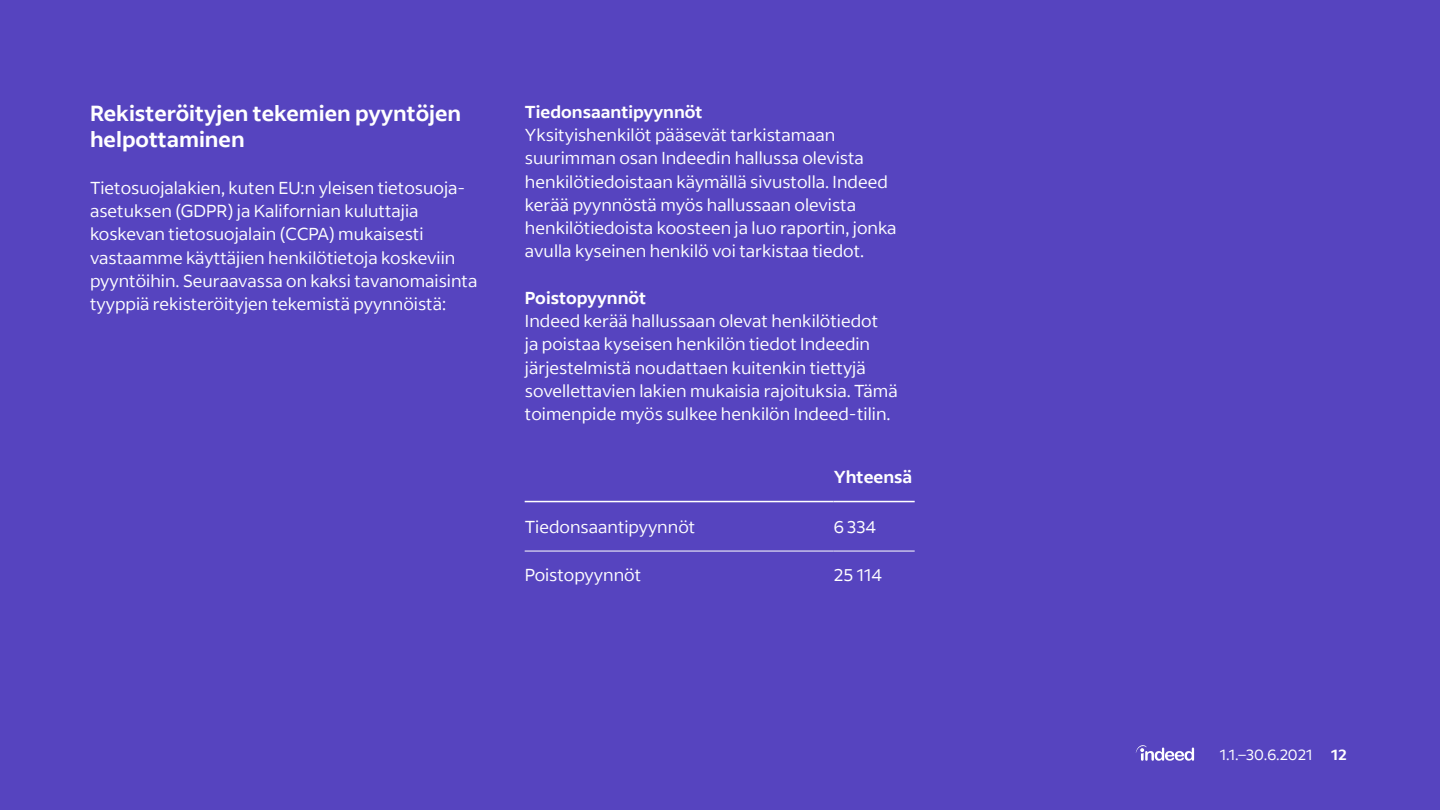
<style>
.page{position:relative;width:1440px;height:810px;background:#5644bf}
.page>*{position:absolute;margin:0;border:0;box-sizing:border-box;transform-origin:0 0}
.t1{font:700 21.75px/26.1px "Indeed Sans";color:#fff}
.t2{font:17.25px/23.2px "Indeed Sans";color:#fff}
.t3{font:700 17.25px "Indeed Sans";color:#fff}
.t4{font:15px "Indeed Sans";color:#fff}
.s1{font-weight:700}
</style>
<div class="page">
<hr style="left:525px;top:551px;width:309px;height:1px;background:#fff">
<hr style="left:834px;top:551px;width:81px;height:1px;background:#fff">
<hr style="left:525px;top:501px;width:309px;height:1px;background:#fff">
<hr style="left:834px;top:501px;width:81px;height:1px;background:#fff">
<svg style="left:1136px;top:745px;width:58px;height:16px"></svg>
<p class="t1" style="left:90px;top:100px;width:373px">Rekisteröityjen tekemien pyyntöjen helpottaminen</p>
<p class="t2" style="left:90px;top:176px;width:389px">Tietosuojalakien, kuten EU:n yleisen tietosuoja&shy;asetuksen (GDPR) ja Kalifornian kuluttajia koskevan tietosuojalain (CCPA) mukaisesti vastaamme käyttäjien henkilötietoja koskeviin pyyntöihin. Seuraavassa on kaksi tavanomaisinta tyyppiä rekisteröityjen tekemistä pyynnöistä:</p>
<p class="t3" style="left:525px;top:101px;width:179px">Tiedonsaantipyynnöt</p>
<p class="t2" style="left:525px;top:123px;width:373px">Yksityishenkilöt pääsevät tarkistamaan suurimman osan Indeedin hallussa olevista henkilötiedoistaan käymällä sivustolla. Indeed kerää pyynnöstä myös hallussaan olevista henkilötiedoista koosteen ja luo raportin, jonka avulla kyseinen henkilö voi tarkistaa tiedot.</p>
<p class="t3" style="left:525px;top:287px;width:123px">Poistopyynnöt</p>
<p class="t2" style="left:525px;top:309px;width:374px">Indeed kerää hallussaan olevat henkilötiedot<br>ja poistaa kyseisen henkilön tiedot Indeedin järjestelmistä noudattaen kuitenkin tiettyjä sovellettavien lakien mukaisia rajoituksia. Tämä toimenpide myös sulkee henkilön Indeed-tilin.</p>
<p class="t3" style="left:834px;top:466px;width:80px">Yhteensä</p>
<p class="t2" style="left:525px;top:515px;width:172px">Tiedonsaantipyynnöt</p>
<p class="t2" style="left:834px;top:515px;width:44px">6 334</p>
<p class="t2" style="left:525px;top:563px;width:118px">Poistopyynnöt</p>
<p class="t2" style="left:834px;top:563px;width:50px">25 114</p>
<p class="t4" style="left:1220px;top:745px;width:129px">1.1.–30.6.2021 <span class="s1">12</span></p>
</div>
